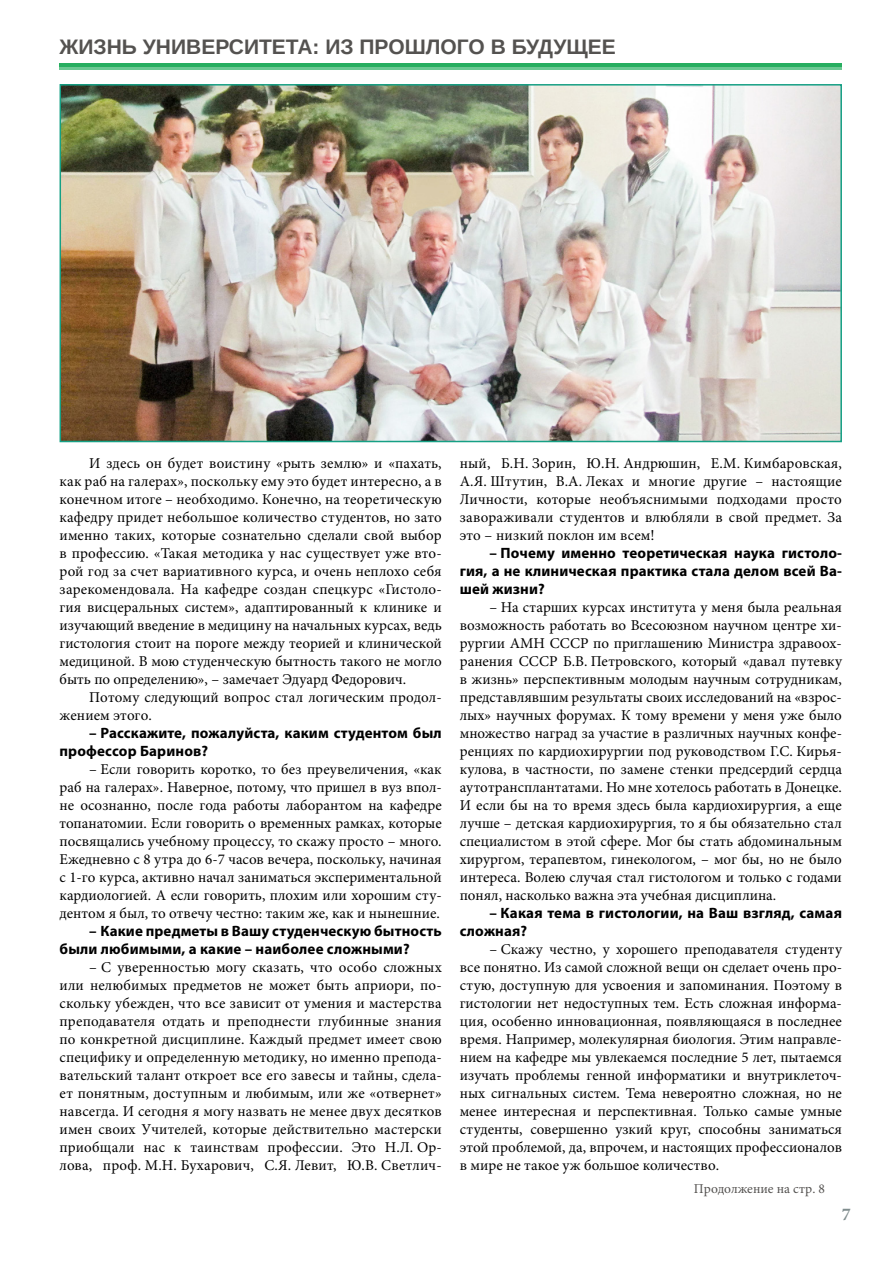
<style>
.page{position:relative;width:893px;height:1263px;background:#fff}
.page>*{position:absolute;margin:0;border:0;box-sizing:border-box;transform-origin:0 0}
.t1{font:700 21px "Arimo";color:#545250}
.t2{font:700 18px "Minion Pro";color:#7f8c8d}
.t3{font:15px/18px "Minion Pro";letter-spacing:.005em;color:#000;text-align:justify}
.t4{font:700 15px/18px "Myriad Pro";letter-spacing:.01em;color:#000}
.t5{font:13.5px "Minion Pro";color:#545250}
</style>
<div class="page">
<hr style="left:0;top:0;width:1px;height:1263px;background:#6580c0">
<div style="left:60px;top:63px;width:782px;height:5px;background:#27ae60"></div>
<hr style="left:60px;top:68px;width:782px;height:2px;background:#6cc893">
<img style="left:63px;top:87px;width:776px;height:352px">
<div style="left:60px;top:84px;width:782px;height:358px;border:2px solid #16a085"></div>
<h1 class="t1" style="left:60px;top:32px;width:558px">ЖИЗНЬ УНИВЕРСИТЕТА: ИЗ ПРОШЛОГО В БУДУЩЕЕ</h1>
<p class="t3" style="left:60px;top:454px;width:384px;text-indent:30px">И здесь он будет воистину «рыть землю» и «пахать, как раб на галерах», поскольку ему это будет интересно, а в конечном итоге – необходимо. Конечно, на теоретическую кафедру придет небольшое количество студентов, но зато именно таких, которые сознательно сделали свой выбор в профессию. «Такая методика у нас существует уже вто&shy;рой год за счет вариативного курса, и очень неплохо себя зарекомендовала. На кафедре создан спецкурс «Гистоло&shy;гия висцеральных систем», адаптированный к клинике и изучающий введение в медицину на начальных курсах, ведь гистология стоит на пороге между теорией и клинической медициной. В мою студенческую бытность такого не могло быть по определению», – замечает Эдуард Федорович.</p>
<p class="t3" style="left:60px;top:688px;width:384px;text-indent:30px">Потому следующий вопрос стал логическим продол&shy;жением этого.</p>
<p class="t4" style="left:60px;top:723px;width:384px;text-indent:30px">– Расскажите, пожалуйста, каким студентом был профессор Баринов?</p>
<p class="t3" style="left:60px;top:760px;width:384px;text-indent:30px">– Если говорить коротко, то без преувеличения, «как раб на галерах». Наверное, потому, что пришел в вуз впол&shy;не осознанно, после года работы лаборантом на кафедре топанатомии. Если говорить о временных рамках, которые посвящались учебному процессу, то скажу просто – много.<br>Ежедневно с 8 утра до 6-7 часов вечера, поскольку, начиная с 1-го курса, активно начал заниматься экспериментальной кардиологией. А если говорить, плохим или хорошим сту&shy;дентом я был, то отвечу честно: таким же, как и нынешние.</p>
<p class="t4" style="left:60px;top:921px;width:384px;text-indent:30px">– Какие предметы в Вашу студенческую бытность были любимыми, а какие – наиболее сложными?</p>
<p class="t3" style="left:60px;top:958px;width:384px;text-indent:30px">– С уверенностью могу сказать, что особо сложных или нелюбимых предметов не может быть априори, по&shy;скольку убежден, что все зависит от умения и мастерства преподавателя отдать и преподнести глубинные знания по конкретной дисциплине. Каждый предмет имеет свою специфику и определенную методику, но именно препода&shy;вательский талант откроет все его завесы и тайны, сдела&shy;ет понятным, доступным и любимым, или же «отвернет» навсегда. И сегодня я могу назвать не менее двух десятков имен своих Учителей, которые действительно мастерски приобщали нас к таинствам профессии. Это Н.Л. Ор&shy;лова, проф. М.Н. Бухарович, С.Я. Левит, Ю.В. Светлич-</p>
<p class="t3" style="left:460px;top:454px;width:384px">ный, Б.Н. Зорин, Ю.Н. Андрюшин, Е.М. Кимбаровская, А.Я. Штутин, В.А. Леках и многие другие – настоящие Личности, которые необъяснимыми подходами просто завораживали студентов и влюбляли в свой предмет. За это – низкий поклон им всем!</p>
<p class="t4" style="left:460px;top:543px;width:384px;text-align:justify;text-indent:30px">– Почему именно теоретическая наука гистоло&shy;гия, а не клиническая практика стала делом всей Ва&shy;шей жизни?</p>
<p class="t3" style="left:460px;top:598px;width:384px;text-indent:30px">– На старших курсах института у меня была реальная возможность работать во Всесоюзном научном центре хи&shy;рургии АМН СССР по приглашению Министра здравоох&shy;ранения СССР Б.В. Петровского, который «давал путевку в жизнь» перспективным молодым научным сотрудникам, представлявшим результаты своих исследований на «взрос&shy;лых» научных форумах. К тому времени у меня уже было множество наград за участие в различных научных конфе&shy;ренциях по кардиохирургии под руководством Г.С. Кирья&shy;кулова, в частности, по замене стенки предсердий сердца аутотрансплантатами. Но мне хотелось работать в Донецке.<br>И если бы на то время здесь была кардиохирургия, а еще лучше – детская кардиохирургия, то я бы обязательно стал специалистом в этой сфере. Мог бы стать абдоминальным хирургом, терапевтом, гинекологом, – мог бы, но не было интереса. Волею случая стал гистологом и только с годами понял, насколько важна эта учебная дисциплина.</p>
<p class="t4" style="left:460px;top:903px;width:384px;text-indent:30px">– Какая тема в гистологии, на Ваш взгляд, самая сложная?</p>
<p class="t3" style="left:460px;top:940px;width:384px;text-indent:30px">– Скажу честно, у хорошего преподавателя студенту все понятно. Из самой сложной вещи он сделает очень про&shy;стую, доступную для усвоения и запоминания. Поэтому в гистологии нет недоступных тем. Есть сложная информа&shy;ция, особенно инновационная, появляющаяся в последнее время. Например, молекулярная биология. Этим направле&shy;нием на кафедре мы увлекаемся последние 5 лет, пытаемся изучать проблемы генной информатики и внутриклеточ&shy;ных сигнальных систем. Тема невероятно сложная, но не менее интересная и перспективная. Только самые умные студенты, совершенно узкий круг, способны заниматься этой проблемой, да, впрочем, и настоящих профессионалов в мире не такое уж большое количество.</p>
<p class="t5" style="left:694px;top:1180px;width:133px">Продолжение на стр. 8</p>
<p class="t2" style="left:842px;top:1202px;width:10px">7</p>
</div>
